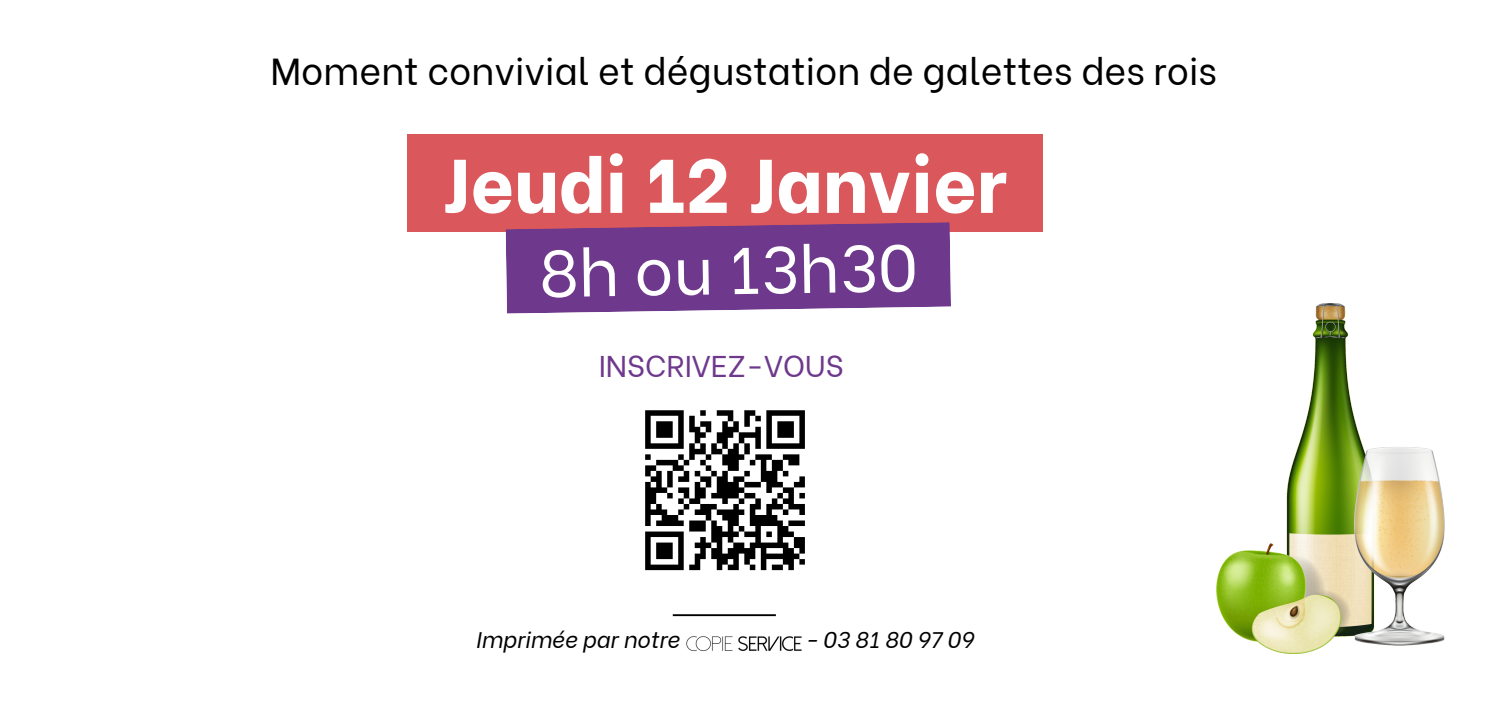
<style>
.page{position:relative;width:1488px;height:702px;background:#fff}
.page>*{position:absolute;margin:0;border:0;box-sizing:border-box;transform-origin:0 0}
.t1{font:800 75.75px "Be Vietnam";color:#fff}
.t2{font:65.75px "Be Vietnam";color:#fff}
.t3{font:37.5px "Be Vietnam";color:#000}
.t4{font:30px "Be Vietnam";color:#6e398c}
.t5{font:italic 22.5px "Be Vietnam";color:#000}
</style>
<div class="page">
<hr style="left:673px;top:614px;width:103px;height:1px;background:#000">
<div style="left:407px;top:134px;width:635px;height:97px;background:#da585c"></div>
<svg style="left:505px;top:222px;width:446px;height:91px"></svg>
<img style="left:686px;top:636px;width:116px;height:16px">
<img style="left:1216px;top:303px;width:228px;height:350px">
<svg style="left:645px;top:410px;width:160px;height:161px"></svg>
<p class="t3" style="left:270px;top:40px;width:948px">Moment convivial et dégustation de galettes des rois</p>
<h1 class="t1" style="left:442px;top:122px;width:566px">Jeudi 12 Janvier</h1>
<h2 class="t2" style="left:538px;top:219px;width:381px;rotate:-1deg">8h ou 13h30</h2>
<p class="t4" style="left:598px;top:341px;width:246px">INSCRIVEZ-VOUS</p>
<p class="t5" style="left:475px;top:620px;width:205px">Imprimée par notre</p>
<p class="t5" style="left:803px;top:620px;width:171px">- 03 81 80 97 09</p>
</div>
